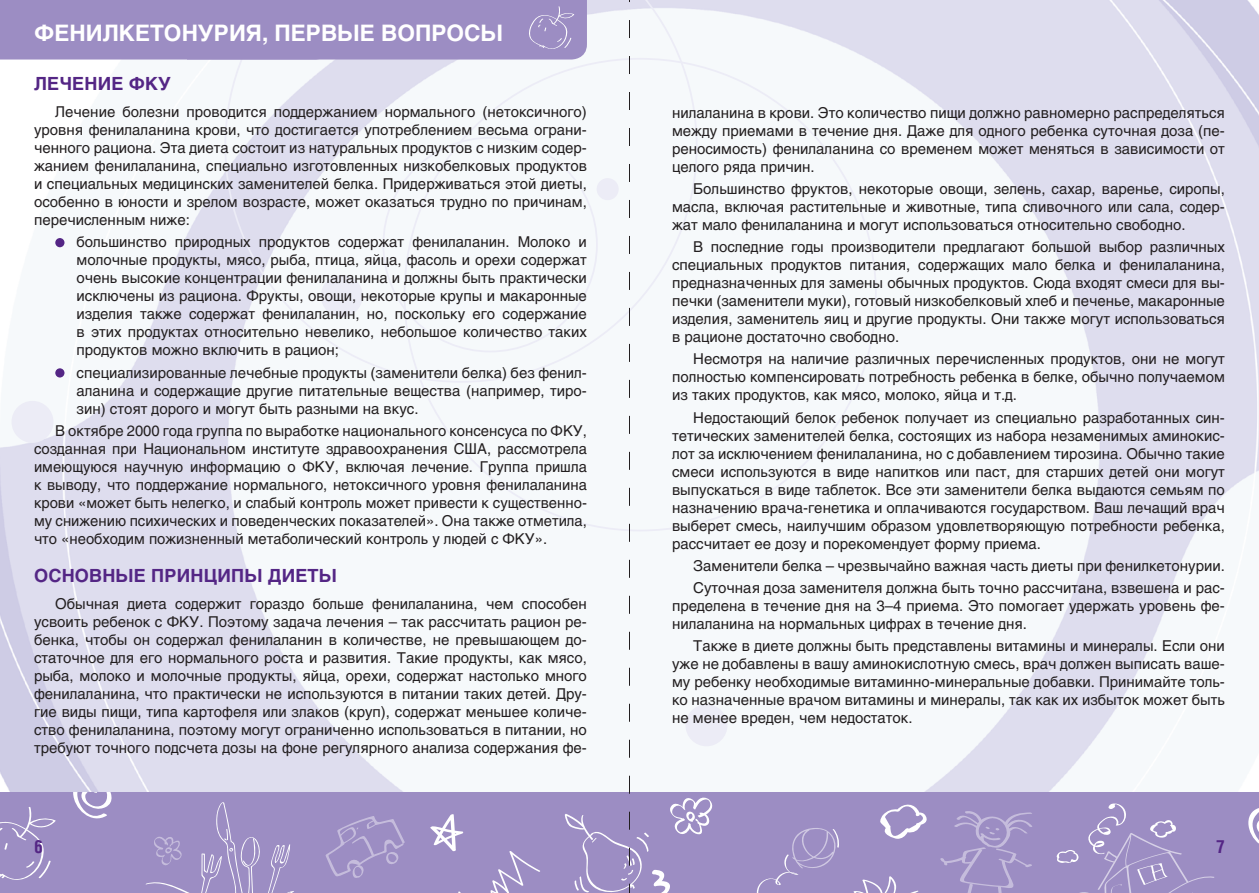
<style>
.page{position:relative;width:1259px;height:893px;background:#fff}
.page>*{position:absolute;margin:0;border:0;box-sizing:border-box;transform-origin:0 0}
.t1{font:700 22.5px "Helios C";color:#fff}
.t2{font:700 18px "Helios C";letter-spacing:.01em;color:#542685}
.t3{font:700 18px "Helios Cond C";color:#542685}
.t4{font:15px/18px "Helga C";color:#231f20;text-align:justify}
</style>
<div class="page">
<img style="left:0;top:0;width:1259px;height:792px">
<svg style="left:224px;top:60px;width:205px;height:323px"></svg>
<div style="left:0;top:792px;width:1259px;height:101px;background:#9c8dc3"></div>
<svg style="left:325px;top:816px;width:80px;height:62px"></svg>
<svg style="left:940px;top:811px;width:92px;height:82px"></svg>
<svg style="left:145px;top:802px;width:149px;height:91px"></svg>
<svg style="left:756px;top:828px;width:83px;height:65px"></svg>
<svg style="left:1248px;top:808px;width:11px;height:36px"></svg>
<svg style="left:73px;top:792px;width:39px;height:27px"></svg>
<svg style="left:880px;top:804px;width:47px;height:35px"></svg>
<svg style="left:853px;top:876px;width:66px;height:17px"></svg>
<svg style="left:1056px;top:803px;width:158px;height:90px"></svg>
<svg style="left:0;top:807px;width:56px;height:73px"></svg>
<div style="left:0;top:0;width:331px;height:60px;background:#9c8dc3"></div>
<div style="left:187px;top:0;width:400px;height:60px;background:#9c8dc3"></div>
<div style="left:321px;top:275px;width:42px;height:42px;background:#ececf6;border-radius:50%"></div>
<div style="left:12px;top:401px;width:41px;height:42px;background:#ececf6;border-radius:50%"></div>
<div style="left:685px;top:704px;width:42px;height:42px;background:#ececf6;border-radius:50%"></div>
<div style="left:55px;top:238px;width:9px;height:9px;background:#542685;border-radius:50%"></div>
<div style="left:55px;top:368px;width:9px;height:9px;background:#542685;border-radius:50%"></div>
<svg style="left:429px;top:0;width:286px;height:893px"></svg>
<h1 class="t1" style="left:34px;top:19px;width:470px">ФЕНИЛКЕТОНУРИЯ, ПЕРВЫЕ ВОПРОСЫ</h1>
<p class="t2" style="left:34px;top:74px;width:138px">ЛЕЧЕНИЕ ФКУ</p>
<p class="t4" style="left:34px;top:103px;width:554px;text-indent:21px">Лечение болезни проводится поддержанием нормального (нетоксичного) уровня фенилаланина крови, что достигается употреблением весьма ограни&shy;ченного рациона. Эта диета состоит из натуральных продуктов с низким содер&shy;жанием фенилаланина, специально изготовленных низкобелковых продуктов и специальных медицинских заменителей белка. Придерживаться этой диеты, особенно в юности и зрелом возрасте, может оказаться трудно по причинам, перечисленным ниже:</p>
<p class="t4" style="left:77px;top:233px;width:512px">большинство природных продуктов содержат фенилаланин. Молоко и молочные продукты, мясо, рыба, птица, яйца, фасоль и орехи содержат очень высокие концентрации фенилаланина и должны быть практически исключены из рациона. Фрукты, овощи, некоторые крупы и макаронные изделия также содержат фенилаланин, но, поскольку его содержание в этих продуктах относительно невелико, небольшое количество таких продуктов можно включить в рацион;</p>
<p class="t4" style="left:77px;top:363px;width:512px">специализированные лечебные продукты (заменители белка) без фенил&shy;аланина и содержащие другие питательные вещества (например, тиро&shy;зин) стоят дорого и могут быть разными на вкус.</p>
<p class="t4" style="left:34px;top:422px;width:554px;text-indent:21px">В октябре 2000 года группа по выработке национального консенсуса по ФКУ, созданная при Национальном институте здравоохранения США, рассмотрела имеющуюся научную информацию о ФКУ, включая лечение. Группа пришла к выводу, что поддержание нормального, нетоксичного уровня фенилаланина крови «может быть нелегко, и слабый контроль может привести к существенно&shy;му снижению психических и поведенческих показателей». Она также отметила, что «необходим пожизненный метаболический контроль у людей с ФКУ».</p>
<p class="t2" style="left:34px;top:565px;width:304px">ОСНОВНЫЕ ПРИНЦИПЫ ДИЕТЫ</p>
<p class="t4" style="left:34px;top:595px;width:554px;text-indent:21px">Обычная диета содержит гораздо больше фенилаланина, чем способен усвоить ребенок с ФКУ. Поэтому задача лечения – так рассчитать рацион ре&shy;бенка, чтобы он содержал фенилаланин в количестве, не превышающем до&shy;статочное для его нормального роста и развития. Такие продукты, как мясо, рыба, молоко и молочные продукты, яйца, орехи, содержат настолько много фенилаланина, что практически не используются в питании таких детей. Дру&shy;гие виды пищи, типа картофеля или злаков (круп), содержат меньшее количе&shy;ство фенилаланина, поэтому могут ограниченно использоваться в питании, но требуют точного подсчета дозы на фоне регулярного анализа содержания фе-</p>
<p class="t4" style="left:672px;top:103px;width:554px">нилаланина в крови. Это количество пищи должно равномерно распределяться между приемами в течение дня. Даже для одного ребенка суточная доза (пе&shy;реносимость) фенилаланина со временем может меняться в зависимости от целого ряда причин.</p>
<p class="t4" style="left:672px;top:180px;width:554px;text-indent:21px">Большинство фруктов, некоторые овощи, зелень, сахар, варенье, сиропы, масла, включая растительные и животные, типа сливочного или сала, содер&shy;жат мало фенилаланина и могут использоваться относительно свободно.</p>
<p class="t4" style="left:672px;top:238px;width:554px;text-indent:21px">В последние годы производители предлагают большой выбор различных специальных продуктов питания, содержащих мало белка и фенилаланина, предназначенных для замены обычных продуктов. Сюда входят смеси для вы&shy;печки (заменители муки), готовый низкобелковый хлеб и печенье, макаронные изделия, заменитель яиц и другие продукты. Они также могут использоваться в рационе достаточно свободно.</p>
<p class="t4" style="left:672px;top:350px;width:554px;text-indent:21px">Несмотря на наличие различных перечисленных продуктов, они не могут полностью компенсировать потребность ребенка в белке, обычно получаемом из таких продуктов, как мясо, молоко, яйца и т.д.</p>
<p class="t4" style="left:672px;top:408px;width:554px;text-indent:21px">Недостающий белок ребенок получает из специально разработанных син&shy;тетических заменителей белка, состоящих из набора незаменимых аминокис&shy;лот за исключением фенилаланина, но с добавлением тирозина. Обычно такие смеси используются в виде напитков или паст, для старших детей они могут выпускаться в виде таблеток. Все эти заменители белка выдаются семьям по назначению врача-генетика и оплачиваются государством. Ваш лечащий врач выберет смесь, наилучшим образом удовлетворяющую потребности ребенка, рассчитает ее дозу и порекомендует форму приема.</p>
<p class="t4" style="left:693px;top:555px;width:533px;line-height:22.2px">Заменители белка – чрезвычайно важная часть диеты при фенилкетонурии.<br>Суточная доза заменителя должна быть точно рассчитана, взвешена и рас-</p>
<p class="t4" style="left:672px;top:597px;width:554px">пределена в течение дня на 3–4 приема. Это помогает удержать уровень фе&shy;нилаланина на нормальных цифрах в течение дня.</p>
<p class="t4" style="left:672px;top:637px;width:554px;text-indent:21px">Также в диете должны быть представлены витамины и минералы. Если они уже не добавлены в вашу аминокислотную смесь, врач должен выписать ваше&shy;му ребенку необходимые витаминно-минеральные добавки. Принимайте толь&shy;ко назначенные врачом витамины и минералы, так как их избыток может быть не менее вреден, чем недостаток.</p>
<p class="t3" style="left:34px;top:835px;width:10px">6</p>
<p class="t3" style="left:1216px;top:835px;width:10px">7</p>
</div>
